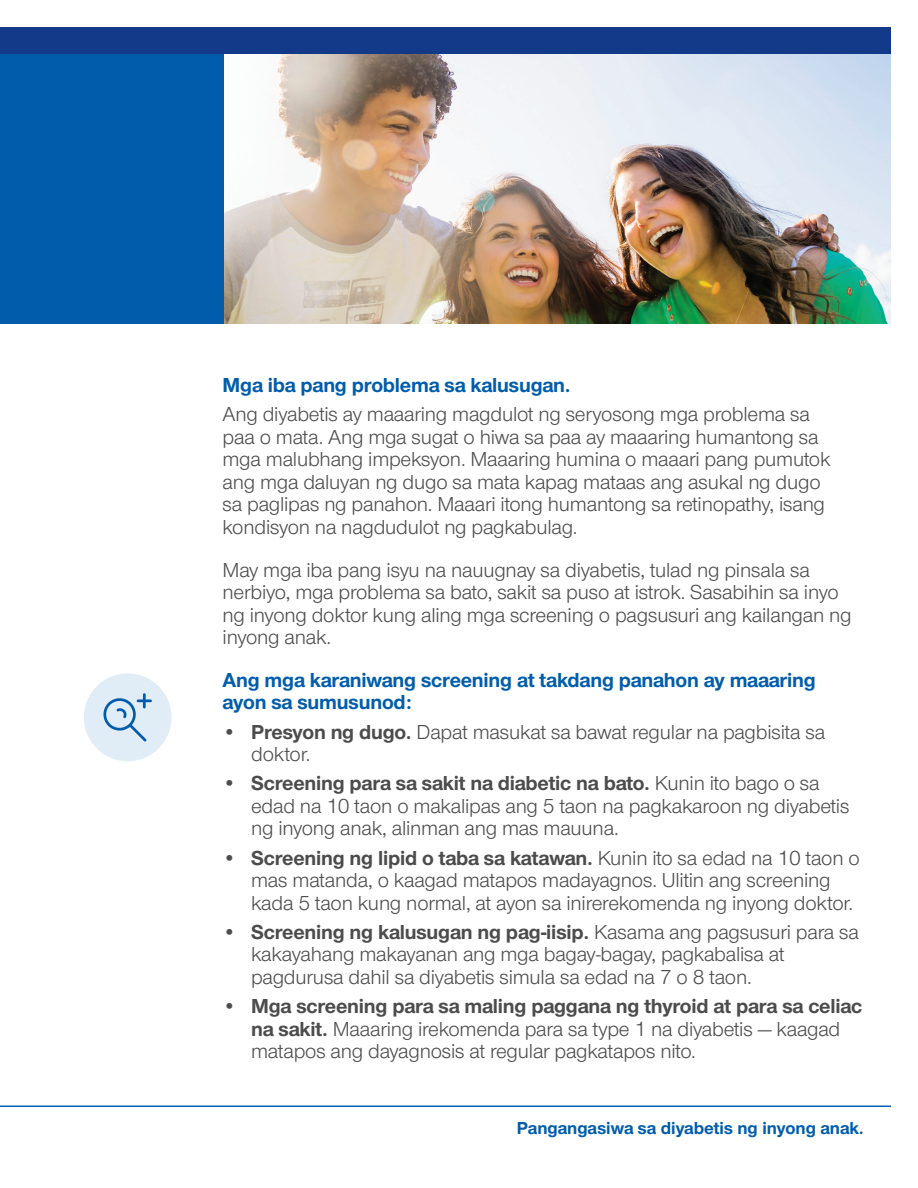
<style>
.page{position:relative;width:918px;height:1188px;background:#fff}
.page>*{position:absolute;margin:0;border:0;box-sizing:border-box;transform-origin:0 0}
.t1{font:21px/22.5px "UHC Sans";letter-spacing:-.01em;color:#4c4c4c}
.t2{font:700 21px/22.5px "UHC Sans";letter-spacing:-.01em;color:#015dac}
.t3{font:700 18px "UHC Sans";color:#015dac}
.s1{font-weight:700}
</style>
<div class="page">
<img style="left:223px;top:54px;width:668px;height:270px">
<div style="left:0;top:54px;width:223px;height:270px;background:#015dac"></div>
<div style="left:0;top:27px;width:891px;height:27px;background:#133a88"></div>
<hr style="left:0;top:1106px;width:891px;height:1px;background:#015dac">
<div style="left:84px;top:674px;width:88px;height:87px;background:#e1edf6;border-radius:50%"></div>
<svg style="left:103px;top:693px;width:49px;height:49px"></svg>
<p class="t2" style="left:223px;top:373px;width:350px">Mga iba pang problema sa kalusugan.</p>
<p class="t1" style="left:223px;top:402px;width:609px">Ang diyabetis ay maaaring magdulot ng seryosong mga problema sa paa o mata. Ang mga sugat o hiwa sa paa ay maaaring humantong sa mga malubhang impeksyon. Maaaring humina o maaari pang pumutok ang mga daluyan ng dugo sa mata kapag mataas ang asukal ng dugo sa paglipas ng panahon. Maaari itong humantong sa retinopathy, isang kondisyon na nagdudulot ng pagkabulag.</p>
<p class="t1" style="left:223px;top:558px;width:631px">May mga iba pang isyu na nauugnay sa diyabetis, tulad ng pinsala sa nerbiyo, mga problema sa bato, sakit sa puso at istrok. Sasabihin sa inyo ng inyong doktor kung aling mga screening o pagsusuri ang kailangan ng inyong anak.</p>
<p class="t2" style="left:223px;top:668px;width:595px">Ang mga karaniwang screening at takdang panahon ay maaaring ayon sa sumusunod:</p>
<p class="t1" style="left:251px;top:720px;width:576px;text-indent:-28px">• <span class="s1">Presyon ng dugo.</span> Dapat masukat sa bawat regular na pagbisita sa doktor.</p>
<p class="t1" style="left:251px;top:771px;width:600px;text-indent:-28px">• <span class="s1">Screening para sa sakit na diabetic na bato.</span> Kunin ito bago o sa edad na 10 taon o makalipas ang 5 taon na pagkakaroon ng diyabetis ng inyong anak, alinman ang mas mauuna.</p>
<p class="t1" style="left:251px;top:846px;width:610px;text-indent:-28px">• <span class="s1">Screening ng lipid o taba sa katawan.</span> Kunin ito sa edad na 10 taon o mas matanda, o kaagad matapos madayagnos. Ulitin ang screening kada 5 taon kung normal, at ayon sa inirerekomenda ng inyong doktor.</p>
<p class="t1" style="left:251px;top:920px;width:609px;text-indent:-28px">• <span class="s1">Screening ng kalusugan ng pag-iisip.</span> Kasama ang pagsusuri para sa kakayahang makayanan ang mga bagay-bagay, pagkabalisa at pagdurusa dahil sa diyabetis simula sa edad na 7 o 8 taon.</p>
<p class="t1" style="left:251px;top:994px;width:613px;text-indent:-28px">• <span class="s1">Mga screening para sa maling paggana ng thyroid at para sa celiac na sakit.</span> Maaaring irekomenda para sa type 1 na diyabetis — kaagad matapos ang dayagnosis at regular pagkatapos nito.</p>
<p class="t3" style="left:517px;top:1116px;width:349px">Pangangasiwa sa diyabetis ng inyong anak.</p>
</div>
